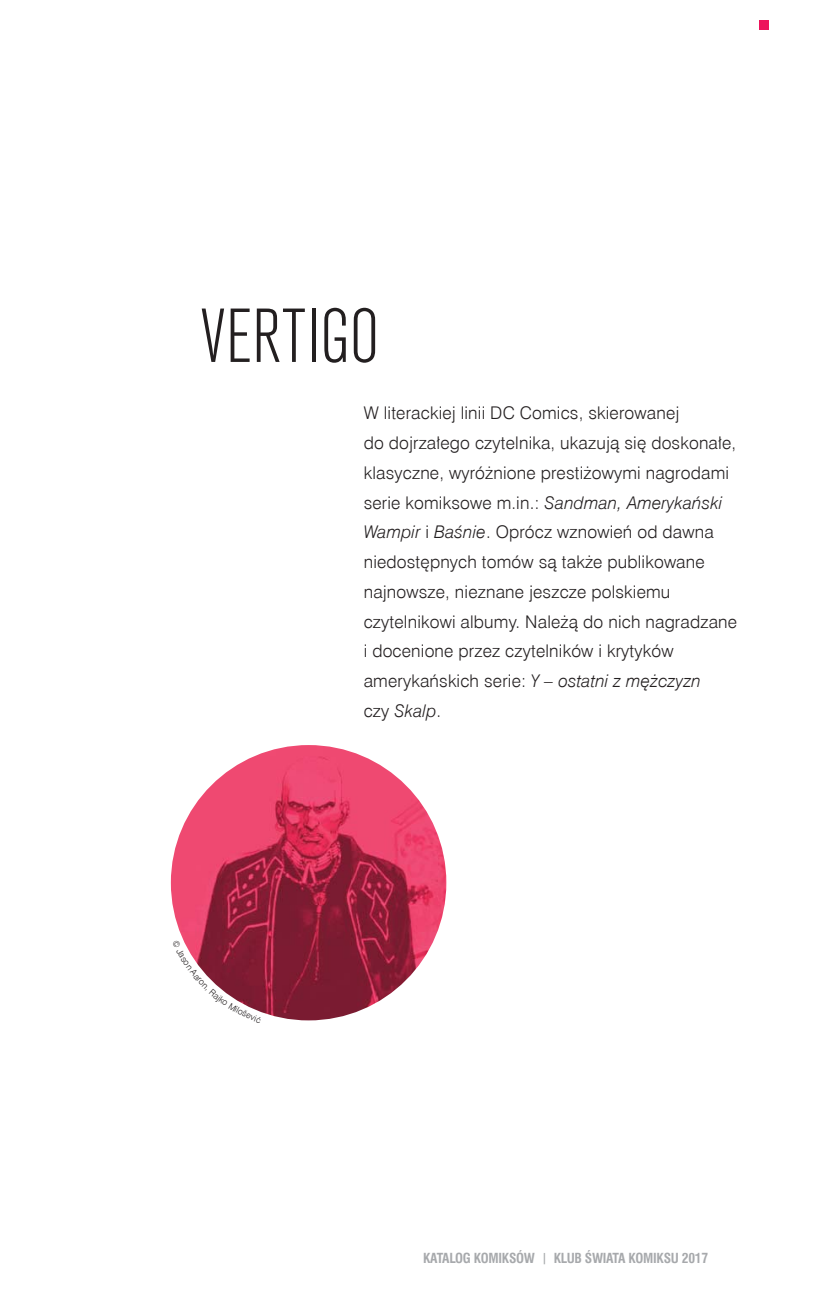
<style>
.page{position:relative;width:819px;height:1290px;background:#fff}
.page>*{position:absolute;margin:0;border:0;box-sizing:border-box;transform-origin:0 0}
.t1{font:300 condensed 79.98px "Craft Gothic";letter-spacing:.015em;color:#231f20}
.t2{font:17.5px/29.8px "Swis 721 Lt EU";letter-spacing:.01em;color:#231f20}
.t3{font:700 13.65px "Swis 721 Cn EU";letter-spacing:-.02em;color:#a7a9ac}
.s1{font-style:italic}
.s2{font-family:"Craft Gothic";font-weight:400}
</style>
<div class="page">
<div style="left:759px;top:20px;width:10px;height:10px;background:#ed145b"></div>
<img style="left:171px;top:745px;width:275px;height:275px;border-radius:50%">
<svg style="left:183px;top:940px;width:78px;height:72px"></svg>
<h1 class="t1" style="left:201px;top:305px;width:179px">VERTIGO</h1>
<p class="t2" style="left:364px;top:398px;width:375px">W literackiej linii DC Comics, skierowanej<br>do dojrzałego czytelnika, ukazują się doskonałe, klasyczne, wyróżnione prestiżowymi nagrodami serie komiksowe m.in.: <span class="s1">Sandman, Amerykański Wampir</span> i <span class="s1">Baśnie</span>. Oprócz wznowień od dawna niedostępnych tomów są także publikowane najnowsze, nieznane jeszcze polskiemu czytelnikowi albumy. Należą do nich nagradzane i docenione przez czytelników i krytyków amerykańskich serie: <span class="s1">Y – ostatni z mężczyzn<br></span>czy <span class="s1">Skalp</span>.</p>
<p class="t3" style="left:423px;top:1250px;width:286px">KATALOG KOMIKSÓW <span class="s2">|</span> KLUB ŚWIATA KOMIKSU 2017</p>
</div>
